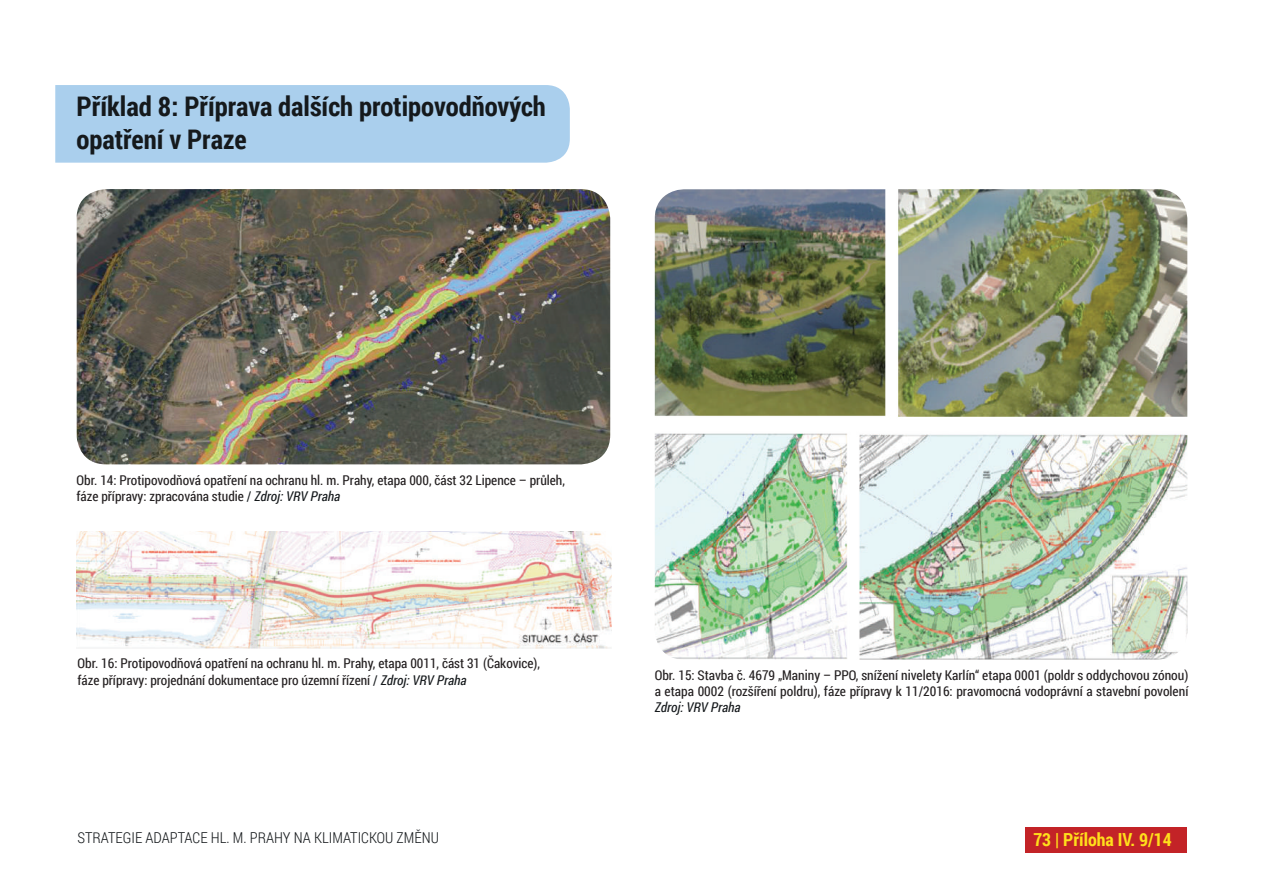
<style>
.page{position:relative;width:1263px;height:893px;background:#fff}
.page>*{position:absolute;margin:0;border:0;box-sizing:border-box;transform-origin:0 0}
.t1{font:700 27px/32.4px "Roboto Condensed";color:#15191c}
.t2{font:700 18px "Roboto Condensed";color:#ffdf1b}
.t3{font:300 15px "Roboto Condensed";color:#15191c}
.t4{font:13.5px/16.2px "Roboto Condensed";color:#231f20}
.t5{font:italic 13.5px "Roboto Condensed";color:#15191c}
.s1{color:#15191c}
.s2{font-style:italic;color:#15191c}
</style>
<div class="page">
<div style="left:1025px;top:827px;width:161px;height:26px;background:#c32327"></div>
<div style="left:55px;top:85px;width:515px;height:78px;background:#aacfed"></div>
<img style="left:77px;top:189px;width:533px;height:275px">
<img style="left:655px;top:189px;width:532px;height:471px">
<img style="left:77px;top:531px;width:534px;height:117px">
<h1 class="t1" style="left:77px;top:89px;width:471px">Příklad 8: Příprava dalších protipovodňových opatření v Praze</h1>
<p class="t4" style="left:77px;top:471px;width:490px">Obr. 14: Protipovodňová opatření na ochranu hl. m. Prahy, etapa 000, část 32 Lipence – průleh, fáze přípravy: zpracována studie <span class="s1">/</span> <span class="s2">Zdroj: VRV Praha</span></p>
<p class="t4" style="left:78px;top:655px;width:464px">Obr. 16: Protipovodňová opatření na ochranu hl. m. Prahy, etapa 0011, část 31 (Čakovice), fáze přípravy: projednání dokumentace pro územní řízení <span class="s1">/</span> <span class="s2">Zdroj: VRV Praha</span></p>
<p class="t4" style="left:655px;top:666px;width:535px">Obr. 15: Stavba č. 4679 „Maniny – PPO, snížení nivelety Karlín“ etapa 0001 (poldr s oddychovou zónou) a etapa 0002 (rozšíření poldru), fáze přípravy k 11/2016: pravomocná vodoprávní a stavební povolení</p>
<p class="t5" style="left:655px;top:698px;width:87px">Zdroj: VRV Praha</p>
<p class="t3" style="left:77px;top:827px;width:363px">STRATEGIE ADAPTACE HL. M. PRAHY NA KLIMATICKOU ZMĚNU</p>
<h2 class="t2" style="left:1033px;top:827px;width:140px">73 | Příloha IV. 9/14</h2>
</div>
